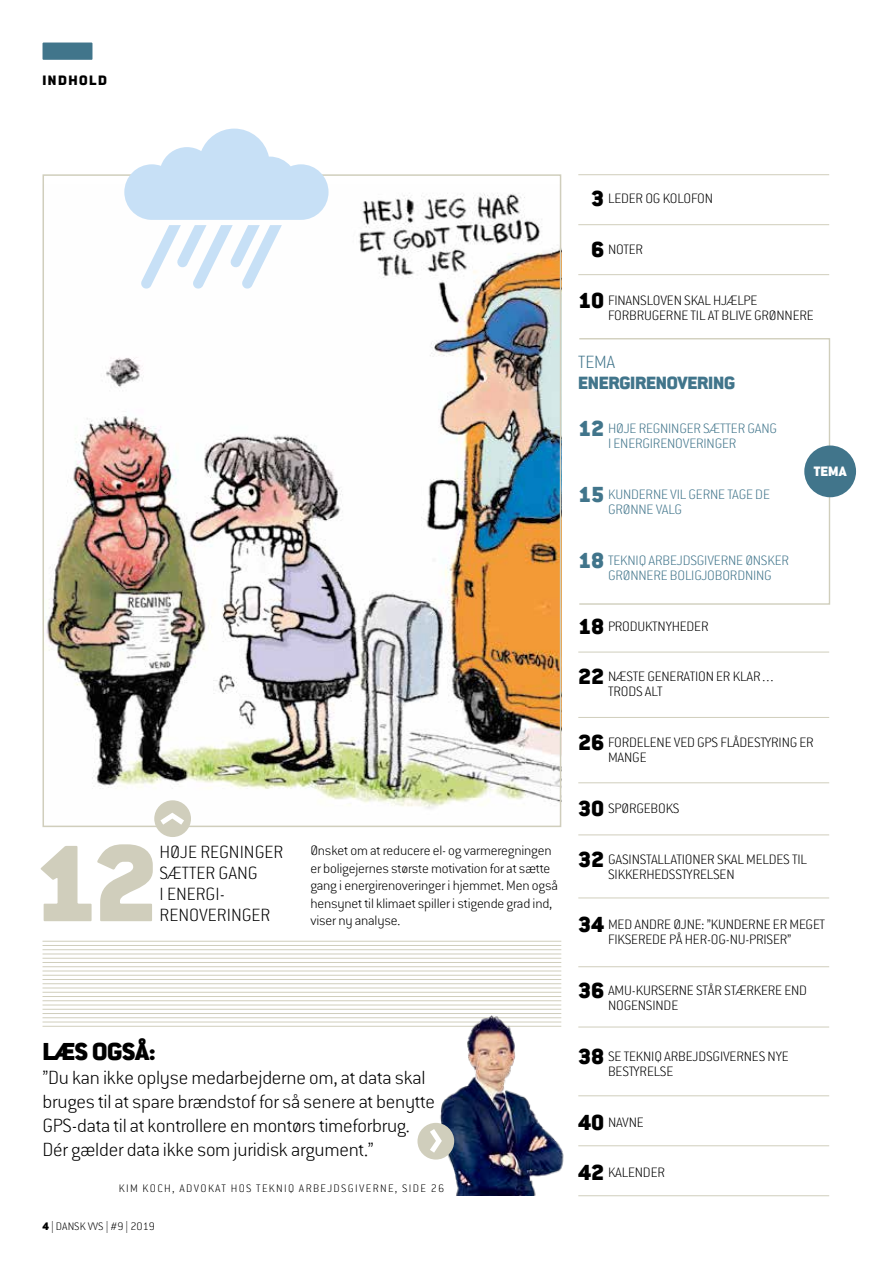
<style>
.page{position:relative;width:893px;height:1263px;background:#fff}
.page>*{position:absolute;margin:0;border:0;box-sizing:border-box;transform-origin:0 0}
.t1{font:900 119.25px "Conduit ITC Std";color:#d0cebc}
.t2{font:900 27px "Conduit ITC Std";letter-spacing:-.01em;color:#000}
.t3{font:200 21px/24px "Conduit ITC Std";letter-spacing:-.01em;color:#000}
.t4{font:200 19.5px/21px "Conduit ITC Std";color:#000}
.t5{font:900 19.5px "Conduit ITC Std";letter-spacing:-.01em;color:#41758b}
.t6{font:200 19.5px "Conduit ITC Std";color:#41758b}
.t7{font:200 15px/15px "Conduit ITC Std";letter-spacing:-.01em;color:#000}
.t8{font:200 15px/15px "Conduit ITC Std";letter-spacing:-.01em;color:#41758b}
.t9{font:900 15px "Conduit ITC Std";letter-spacing:.1em;color:#000}
.t10{font:900 15px "Conduit ITC Std";color:#fff}
.t11{font:200 12px "Conduit ITC Std";letter-spacing:.11em;color:#000}
.t12{font:200 12px "Conduit ITC Std";color:#000}
.s1{font-weight:900}
.s2{font-weight:900;font-size:24px}
</style>
<div class="page">
<div style="left:43px;top:43px;width:49px;height:17px;background:#41758b"></div>
<hr style="left:43px;top:941px;width:518px;height:1px;background:#d0cebc">
<hr style="left:43px;top:945px;width:518px;height:1px;background:#d0cebc">
<hr style="left:43px;top:949px;width:518px;height:1px;background:#d0cebc">
<hr style="left:43px;top:953px;width:518px;height:1px;background:#d0cebc">
<hr style="left:43px;top:958px;width:518px;height:1px;background:#d0cebc">
<hr style="left:43px;top:962px;width:518px;height:1px;background:#d0cebc">
<hr style="left:43px;top:966px;width:518px;height:1px;background:#d0cebc">
<hr style="left:43px;top:970px;width:518px;height:1px;background:#d0cebc">
<hr style="left:43px;top:975px;width:518px;height:1px;background:#d0cebc">
<hr style="left:43px;top:979px;width:518px;height:1px;background:#d0cebc">
<hr style="left:43px;top:983px;width:518px;height:1px;background:#d0cebc">
<hr style="left:43px;top:988px;width:518px;height:1px;background:#d0cebc">
<hr style="left:43px;top:992px;width:518px;height:1px;background:#d0cebc">
<hr style="left:43px;top:996px;width:518px;height:1px;background:#d0cebc">
<hr style="left:43px;top:1000px;width:518px;height:1px;background:#d0cebc">
<hr style="left:43px;top:1005px;width:518px;height:1px;background:#d0cebc">
<hr style="left:43px;top:1009px;width:518px;height:1px;background:#d0cebc">
<hr style="left:43px;top:1013px;width:518px;height:1px;background:#d0cebc">
<hr style="left:43px;top:1017px;width:518px;height:1px;background:#d0cebc">
<hr style="left:43px;top:1022px;width:518px;height:1px;background:#d0cebc">
<hr style="left:43px;top:1026px;width:518px;height:1px;background:#d0cebc">
<hr style="left:578px;top:174px;width:251px;height:1px;background:#d0cebc">
<hr style="left:578px;top:224px;width:251px;height:1px;background:#d0cebc">
<hr style="left:578px;top:652px;width:251px;height:1px;background:#d0cebc">
<hr style="left:578px;top:782px;width:251px;height:1px;background:#d0cebc">
<hr style="left:578px;top:897px;width:251px;height:1px;background:#d0cebc">
<hr style="left:578px;top:1027px;width:251px;height:1px;background:#d0cebc">
<hr style="left:578px;top:274px;width:251px;height:1px;background:#d0cebc">
<hr style="left:578px;top:717px;width:251px;height:1px;background:#d0cebc">
<hr style="left:578px;top:834px;width:251px;height:1px;background:#d0cebc">
<hr style="left:578px;top:966px;width:251px;height:1px;background:#d0cebc">
<hr style="left:578px;top:1095px;width:251px;height:1px;background:#d0cebc">
<hr style="left:578px;top:1145px;width:251px;height:1px;background:#d0cebc">
<hr style="left:578px;top:1195px;width:251px;height:1px;background:#d0cebc">
<div style="left:579px;top:338px;width:251px;height:267px;border:1px solid #d0cebc"></div>
<img style="left:46px;top:193px;width:512px;height:631px">
<div style="left:154px;top:800px;width:37px;height:37px;background:#d0cebc;border-radius:50%"></div>
<svg style="left:160px;top:813px;width:24px;height:12px"></svg>
<img style="left:430px;top:1015px;width:134px;height:180px">
<div style="left:417px;top:1123px;width:37px;height:36px;background:#d0cebc;border-radius:50%"></div>
<svg style="left:430px;top:1129px;width:12px;height:24px"></svg>
<svg style="left:124px;top:129px;width:205px;height:160px"></svg>
<div style="left:804px;top:445px;width:52px;height:52px;background:#41758b;border-radius:50%"></div>
<p class="t9" style="left:43px;top:72px;width:66px">INDHOLD</p>
<h1 class="t1" style="left:33px;top:818px;width:127px">12</h1>
<p class="t7" style="left:310px;top:842px;width:249px;line-height:17.4px">Ønsket om at reducere el- og varmeregningen er boligejernes største motivation for at sætte gang i energirenoveringer i hjemmet. Men også hensynet til klimaet spiller i stigende grad ind, viser ny analyse.</p>
<h3 class="t4" style="left:159px;top:841px;width:125px">HØJE REGNINGER<br>SÆTTER GANG<br>I ENERGI-<br>RENOVERINGER</h3>
<h2 class="t2" style="left:43px;top:1036px;width:115px">LÆS OGSÅ:</h2>
<h3 class="t3" style="left:43px;top:1064px;width:394px">”Du kan ikke oplyse medarbejderne om, at data skal bruges til at spare brændstof for så senere at benytte GPS-data til at kontrollere en montørs timeforbrug.<br>Dér gælder data ikke som juridisk argument.”</h3>
<p class="t11" style="left:119px;top:1180px;width:327px">KIM KOCH, ADVOKAT HOS TEKNIQ ARBEJDSGIVERNE, SIDE 26</p>
<p class="t12" style="left:43px;top:1219px;width:114px"><span class="s1">4</span> | DANSK VVS | #9 | 2019</p>
<p class="t7" style="left:591px;top:191px;width:123px"><span class="s2">3</span> LEDER OG KOLOFON</p>
<p class="t7" style="left:591px;top:242px;width:54px"><span class="s2">6</span> NOTER</p>
<p class="t7" style="left:608px;top:292px;width:207px;text-indent:-30px"><span class="s2">10</span> FINANSLOVEN SKAL HJÆLPE<br>FORBRUGERNE TIL AT BLIVE GRØNNERE</p>
<h3 class="t6" style="left:578px;top:350px;width:38px">TEMA</h3>
<h3 class="t5" style="left:578px;top:372px;width:158px">ENERGIRENOVERING</h3>
<p class="t8" style="left:608px;top:421px;width:171px;text-indent:-30px"><span class="s2">12</span> HØJE REGNINGER SÆTTER GANG<br>I ENERGIRENOVERINGER</p>
<p class="t8" style="left:608px;top:486px;width:163px;text-indent:-30px"><span class="s2">15</span> KUNDERNE VIL GERNE TAGE DE<br>GRØNNE VALG</p>
<p class="t8" style="left:608px;top:552px;width:183px;text-indent:-30px"><span class="s2">18</span> TEKNIQ ARBEJDSGIVERNE ØNSKER<br>GRØNNERE BOLIGJOBORDNING</p>
<p class="t7" style="left:578px;top:618px;width:132px"><span class="s2">18</span> PRODUKTNYHEDER</p>
<p class="t7" style="left:608px;top:669px;width:169px;text-indent:-30px"><span class="s2">22</span> NÆSTE GENERATION ER KLAR…<br>TRODS ALT</p>
<p class="t7" style="left:608px;top:734px;width:207px;text-indent:-30px"><span class="s2">26</span> FORDELENE VED GPS FLÅDESTYRING ER<br>MANGE</p>
<p class="t7" style="left:578px;top:800px;width:103px"><span class="s2">30</span> SPØRGEBOKS</p>
<p class="t7" style="left:608px;top:851px;width:200px;text-indent:-30px"><span class="s2">32</span> GASINSTALLATIONER SKAL MELDES TIL<br>SIKKERHEDSSTYRELSEN</p>
<p class="t7" style="left:578px;top:917px;width:248px;text-align:center"><span class="s2">34</span> MED ANDRE ØJNE: ”KUNDERNE ER MEGET<br>FIKSEREDE PÅ HER-OG-NU-PRISER”</p>
<p class="t7" style="left:608px;top:982px;width:201px;text-indent:-30px"><span class="s2">36</span> AMU-KURSERNE STÅR STÆRKERE END<br>NOGENSINDE</p>
<p class="t7" style="left:608px;top:1048px;width:182px;text-indent:-30px"><span class="s2">38</span> SE TEKNIQ ARBEJDSGIVERNES NYE<br>BESTYRELSE</p>
<p class="t7" style="left:578px;top:1114px;width:67px"><span class="s2">40</span> NAVNE</p>
<p class="t7" style="left:578px;top:1165px;width:88px"><span class="s2">42</span> KALENDER</p>
<p class="t10" style="left:814px;top:463px;width:34px">TEMA</p>
</div>
